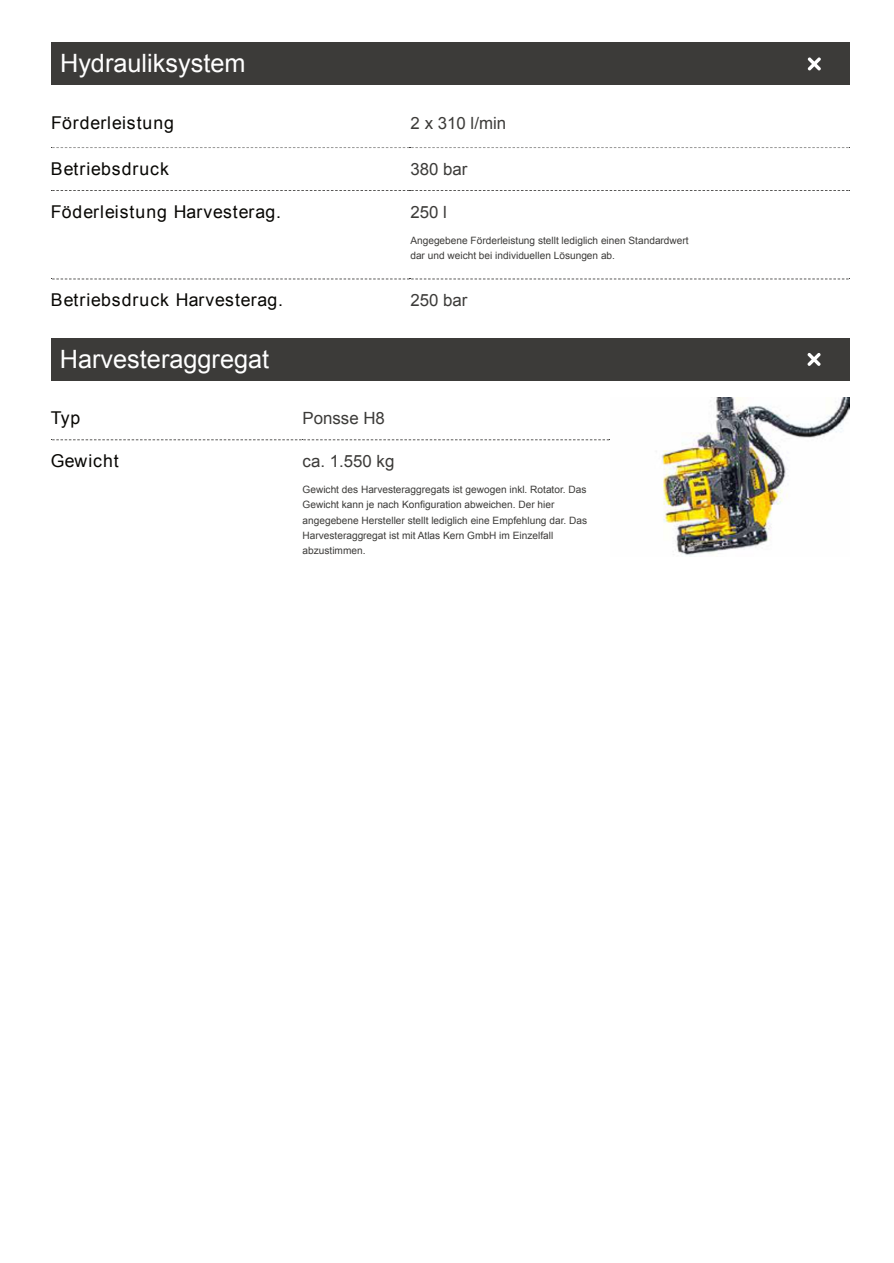
<style>
.page{position:relative;width:894px;height:1263px;background:#fff}
.page>*{position:absolute;margin:0;border:0;box-sizing:border-box;transform-origin:0 0}
.t1{font:25.2px "Arial";color:#fff}
.t2{font:17.7px "Arial";letter-spacing:.055em;color:#080704}
.t3{font:16.8px "Arial";color:#3c3b39}
.t4{font:10.05px/15.1px "Arial";color:#3c3b39}
</style>
<div class="page">
<div style="left:51px;top:43px;width:798px;height:42px;background:#3c3b39"></div>
<svg style="left:807px;top:57px;width:13px;height:14px"></svg>
<svg style="left:51px;top:147px;width:798px;height:1px"></svg>
<svg style="left:51px;top:190px;width:798px;height:1px"></svg>
<svg style="left:52px;top:279px;width:797px;height:1px"></svg>
<div style="left:51px;top:338px;width:798px;height:42px;background:#3c3b39"></div>
<svg style="left:807px;top:353px;width:13px;height:13px"></svg>
<svg style="left:51px;top:439px;width:559px;height:1px"></svg>
<img style="left:662px;top:397px;width:187px;height:159px">
<h1 class="t1" style="left:60px;top:54px;width:187px">Hydrauliksystem</h1>
<h2 class="t2" style="left:51px;top:116px;width:124px">Förderleistung</h2>
<h3 class="t3" style="left:410px;top:117px;width:97px">2 x 310 l/min</h3>
<h2 class="t2" style="left:51px;top:162px;width:119px">Betriebsdruck</h2>
<h3 class="t3" style="left:410px;top:163px;width:59px">380 bar</h3>
<h2 class="t2" style="left:51px;top:205px;width:231px">Föderleistung Harvesterag.</h2>
<h3 class="t3" style="left:410px;top:206px;width:38px">250 l</h3>
<p class="t4" style="left:410px;top:234px;width:280px">Angegebene Förderleistung stellt lediglich einen Standardwert dar und weicht bei individuellen Lösungen ab.</p>
<h2 class="t2" style="left:51px;top:293px;width:234px">Betriebsdruck Harvesterag.</h2>
<h3 class="t3" style="left:410px;top:294px;width:59px">250 bar</h3>
<h1 class="t1" style="left:60px;top:349px;width:211px">Harvesteraggregat</h1>
<h2 class="t2" style="left:51px;top:411px;width:31px">Typ</h2>
<h3 class="t3" style="left:302px;top:412px;width:84px">Ponsse H8</h3>
<h2 class="t2" style="left:51px;top:454px;width:69px">Gewicht</h2>
<h3 class="t3" style="left:302px;top:455px;width:93px">ca. 1.550 kg</h3>
<p class="t4" style="left:302px;top:483px;width:286px">Gewicht des Harvesteraggregats ist gewogen inkl. Rotator. Das Gewicht kann je nach Konfiguration abweichen. Der hier angegebene Hersteller stellt lediglich eine Empfehlung dar. Das Harvesteraggregat ist mit Atlas Kern GmbH im Einzelfall abzustimmen.</p>
</div>
